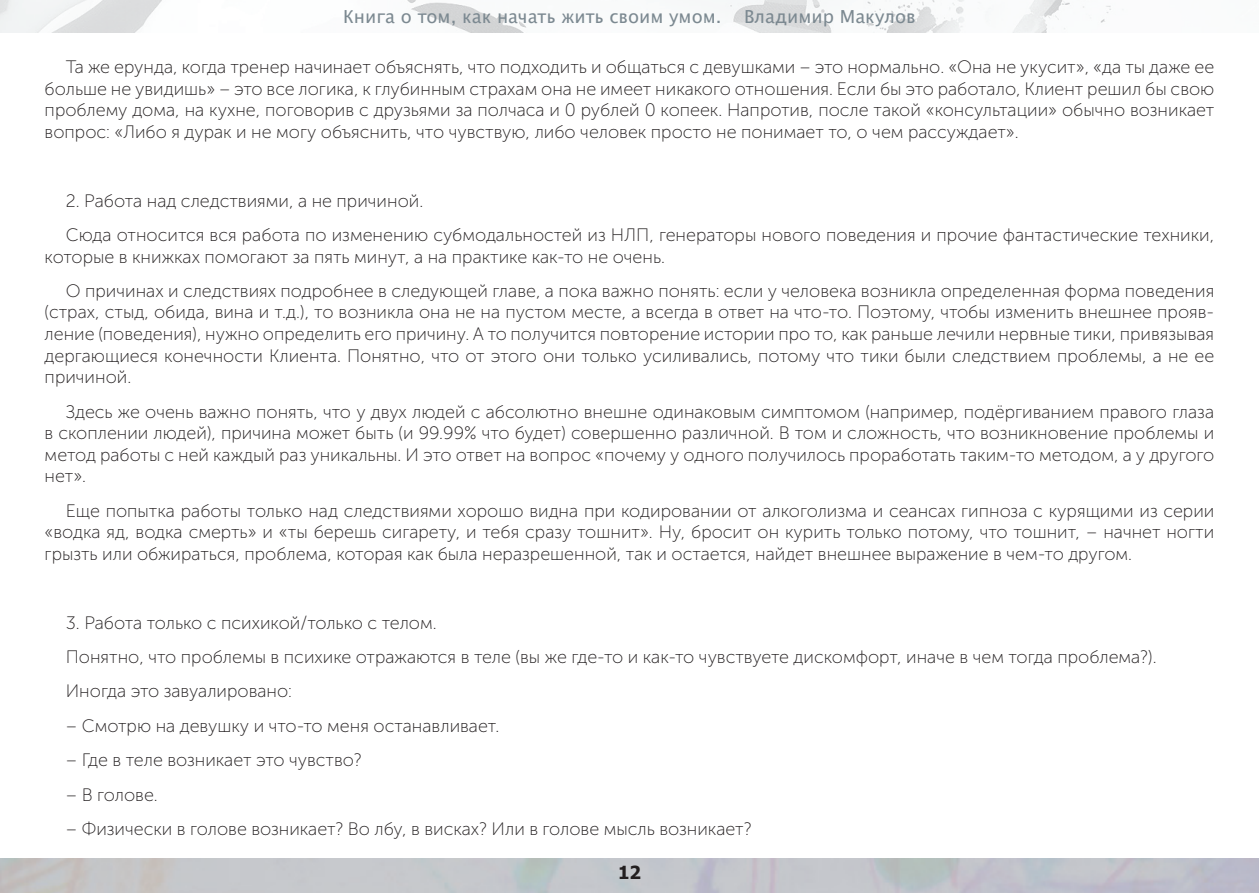
<style>
.page{position:relative;width:1259px;height:893px;background:#fff}
.page>*{position:absolute;margin:0;border:0;box-sizing:border-box;transform-origin:0 0}
.t1{font:18px/21.6px "Museo Sans Cyrl 100";color:#231f20;text-align:justify}
.t2{font:18px "Lucida Sans Unicode";color:#7c8991}
.t3{font:700 18px "Tahoma";color:#231f20}
</style>
<div class="page">
<img style="left:0;top:0;width:1123px;height:33px">
<p class="t2" style="left:343px;top:3px;width:380px">Книга о том, как начать жить своим умом.</p>
<p class="t2" style="left:744px;top:3px;width:173px">Владимир Макулов</p>
<p class="t1" style="left:45px;top:56px;width:1171px;text-indent:21px">Та же ерунда, когда тренер начинает объяснять, что подходить и общаться с девушками – это нормально. «Она не укусит», «да ты даже ее больше не увидишь» – это все логика, к глубинным страхам она не имеет никакого отношения. Если бы это работало, Клиент решил бы свою проблему дома, на кухне, поговорив с друзьями за полчаса и 0 рублей 0 копеек. Напротив, после такой «консультации» обычно возникает вопрос: «Либо я дурак и не могу объяснить, что чувствую, либо человек просто не понимает то, о чем рассуждает».</p>
<p class="t1" style="left:66px;top:183px;width:1149px;line-height:34.3px">2. Работа над следствиями, а не причиной.<br>Сюда относится вся работа по изменению субмодальностей из НЛП, генераторы нового поведения и прочие фантастические техники,</p>
<p class="t1" style="left:66px;top:239px;width:1150px;line-height:34.3px;text-indent:-21px">которые в книжках помогают за пять минут, а на практике как-то не очень.<br>О причинах и следствиях подробнее в следующей главе, а пока важно понять: если у человека возникла определенная форма поведения</p>
<p class="t1" style="left:45px;top:302px;width:1171px">(страх, стыд, обида, вина и т.д.), то возникла она не на пустом месте, а всегда в ответ на что-то. Поэтому, чтобы изменить внешнее прояв&shy;ление (поведения), нужно определить его причину. А то получится повторение истории про то, как раньше лечили нервные тики, привязывая дергающиеся конечности Клиента. Понятно, что от этого они только усиливались, потому что тики были следствием проблемы, а не ее причиной.</p>
<p class="t1" style="left:45px;top:401px;width:1171px;text-indent:21px">Здесь же очень важно понять, что у двух людей с абсолютно внешне одинаковым симптомом (например, подёргиванием правого глаза в скоплении людей), причина может быть (и 99.99% что будет) совершенно различной. В том и сложность, что возникновение проблемы и метод работы с ней каждый раз уникальны. И это ответ на вопрос «почему у одного получилось проработать таким-то методом, а у другого нет».</p>
<p class="t1" style="left:45px;top:500px;width:1171px;text-indent:21px">Еще попытка работы только над следствиями хорошо видна при кодировании от алкоголизма и сеансах гипноза с курящими из серии «водка яд, водка смерть» и «ты берешь сигарету, и тебя сразу тошнит». Ну, бросит он курить только потому, что тошнит, – начнет ногти грызть или обжираться, проблема, которая как была неразрешенной, так и остается, найдет внешнее выражение в чем-то другом.</p>
<p class="t1" style="left:66px;top:606px;width:1092px;line-height:34.3px;text-align:left">3. Работа только с психикой/только с телом.<br>Понятно, что проблемы в психике отражаются в теле (вы же где-то и как-то чувствуете дискомфорт, иначе в чем тогда проблема?).<br>Иногда это завуалировано:</p>
<p class="t1" style="left:66px;top:715px;width:435px">– Смотрю на девушку и что-то меня останавливает.</p>
<p class="t1" style="left:66px;top:749px;width:297px">– Где в теле возникает это чувство?</p>
<p class="t1" style="left:66px;top:784px;width:93px">– В голове.</p>
<p class="t1" style="left:66px;top:818px;width:687px">– Физически в голове возникает? Во лбу, в висках? Или в голове мысль возникает?</p>
<p class="t3" style="left:618px;top:860px;width:24px">12</p>
</div>
